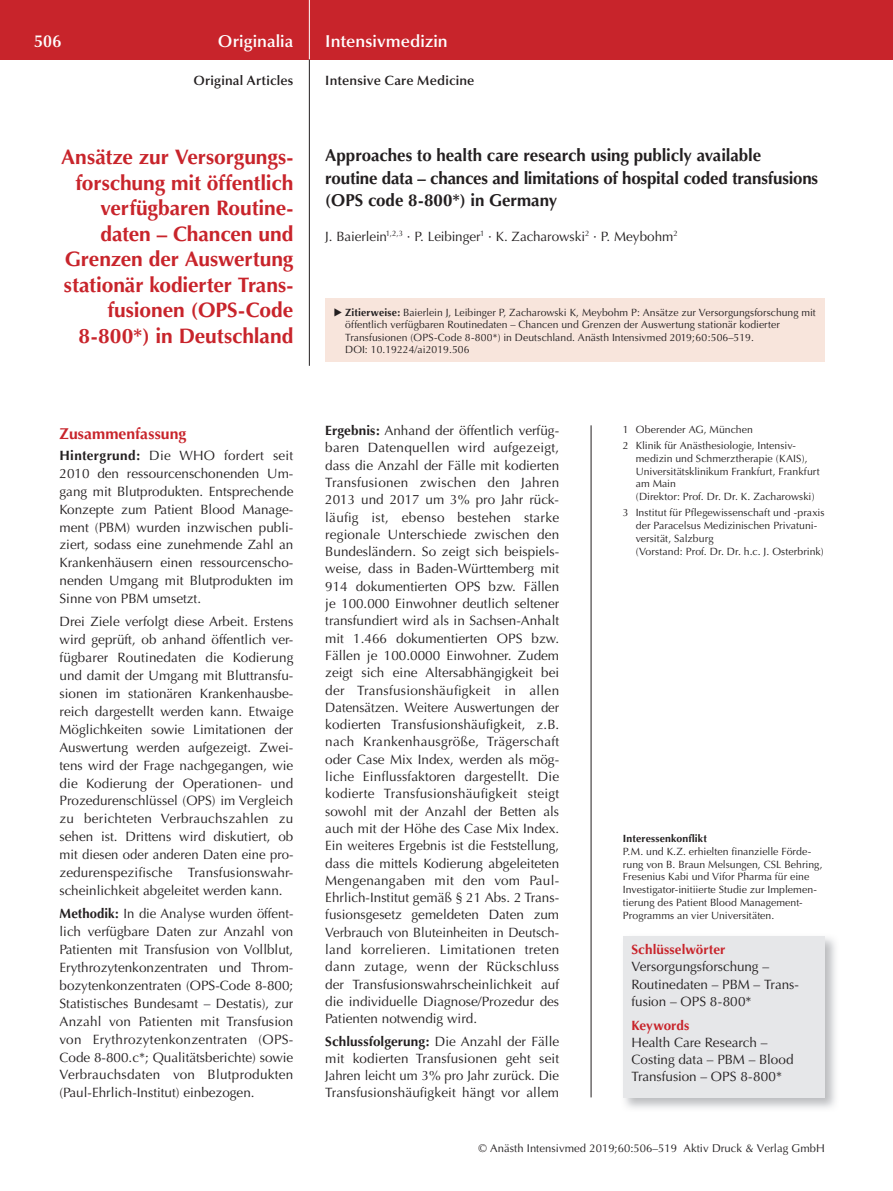
<style>
.page{position:relative;width:893px;height:1191px;background:#fff}
.page>*{position:absolute;margin:0;border:0;box-sizing:border-box;transform-origin:0 0}
.t1{font:700 21px/25.5px "Optima";letter-spacing:-.005em;color:#c8242b;text-align:right}
.t2{font:700 17.25px/22.5px "Optima";letter-spacing:-.005em;color:#231f20}
.t3{font:600 17.25px "Optima";letter-spacing:.005em;color:#fff}
.t4{font:700 15.75px "Optima";letter-spacing:.005em;color:#c8242b}
.t5{font:13.5px/17.2px "Optima";color:#231f20;text-align:justify}
.t6{font:600 13.5px "Optima";letter-spacing:.015em;color:#231f20}
.t7{font:700 13.5px "Optima";letter-spacing:.005em;color:#c8242b}
.t8{font:11.25px "Optima";letter-spacing:.005em;color:#231f20}
.t9{font:10.5px/12.8px "Optima";letter-spacing:.005em;color:#231f20}
.t10{font:700 10.5px "Optima";letter-spacing:.015em;color:#231f20}
.s1{font-weight:700}
</style>
<div class="page">
<div style="left:0;top:0;width:893px;height:60px;background:#c8242b"></div>
<hr style="left:309px;top:0;width:1px;height:60px;background:#fff">
<hr style="left:309px;top:60px;width:1px;height:306px;background:#231f20">
<hr style="left:591px;top:425px;width:1px;height:672px;background:#231f20">
<div style="left:623px;top:935px;width:202px;height:162px;background:#e6e7e9"></div>
<div style="left:325px;top:298px;width:500px;height:63px;background:#f8e5dc"></div>
<p class="t3" style="left:34px;top:31px;width:29px">506</p>
<p class="t3" style="left:218px;top:31px;width:77px">Originalia</p>
<p class="t3" style="left:325px;top:31px;width:124px">Intensivmedizin</p>
<p class="t6" style="left:194px;top:73px;width:101px">Original Articles</p>
<p class="t6" style="left:325px;top:73px;width:151px">Intensive Care Medicine</p>
<h1 class="t1" style="left:61px;top:145px;width:234px">Ansätze zur Versorgungs&shy;forschung mit öffentlich verfügbaren Routine&shy;daten – Chancen und<br>Grenzen der Auswertung stationär kodierter Trans&shy;fusionen (OPS-Code<br>8-800*) in Deutschland</h1>
<p class="t4" style="left:60px;top:424px;width:128px">Zusammenfassung</p>
<p class="t5" style="left:60px;top:446px;width:235px;line-height:17.9px"><span class="s1">Hintergrund:</span> Die WHO fordert seit 2010 den ressourcenschonenden Um&shy;gang mit Blutprodukten. Entsprechende Konzepte zum Patient Blood Manage&shy;ment (PBM) wurden inzwischen publi&shy;ziert, sodass eine zunehmende Zahl an Krankenhäusern einen ressourcenscho&shy;nenden Umgang mit Blutprodukten im Sinne von PBM umsetzt.</p>
<p class="t5" style="left:60px;top:613px;width:235px;line-height:17.9px">Drei Ziele verfolgt diese Arbeit. Erstens wird geprüft, ob anhand öffentlich ver&shy;fügbarer Routinedaten die Kodierung und damit der Umgang mit Bluttransfu&shy;sionen im stationären Krankenhausbe&shy;reich dargestellt werden kann. Etwaige Möglichkeiten sowie Limitationen der Auswertung werden aufgezeigt. Zwei&shy;tens wird der Frage nachgegangen, wie die Kodierung der Operationen- und Prozedurenschlüssel (OPS) im Vergleich zu berichteten Verbrauchszahlen zu sehen ist. Drittens wird diskutiert, ob mit diesen oder anderen Daten eine pro&shy;zedurenspezifische Transfusionswahr&shy;scheinlichkeit abgeleitet werden kann.</p>
<p class="t5" style="left:60px;top:905px;width:235px;line-height:17.9px"><span class="s1">Methodik:</span> In die Analyse wurden öffent&shy;lich verfügbare Daten zur Anzahl von Patienten mit Transfusion von Vollblut, Erythrozytenkonzentraten und Throm&shy;bozytenkonzentraten (OPS-Code 8-800; Statistisches Bundesamt – Destatis), zur Anzahl von Patienten mit Transfusion von Erythrozytenkonzentraten (OPS-Code 8-800.c*; Qualitätsberichte) sowie Verbrauchsdaten von Blutprodukten (Paul-Ehrlich-Institut) einbezogen.</p>
<p class="t2" style="left:325px;top:145px;width:494px">Approaches to health care research using publicly available<br>routine data – chances and limitations of hospital coded transfusions (OPS code 8-800*) in Germany</p>
<p class="t5" style="left:325px;top:228px;width:354px">J. Baierlein<sup>1,2,3</sup> · P. Leibinger<sup>1</sup> · K. Zacharowski<sup>2</sup> · P. Meybohm<sup>2</sup></p>
<p class="t9" style="left:345px;top:306px;width:472px"><span class="s1">Zitierweise:</span> Baierlein J, Leibinger P, Zacharowski K, Meybohm P: Ansätze zur Versorgungsforschung mit öffentlich verfügbaren Routinedaten – Chancen und Grenzen der Auswertung stationär kodierter Transfusionen (OPS-Code 8-800*) in Deutschland. Anästh Intensivmed 2019;60:506–519.<br>DOI: 10.19224/ai2019.506</p>
<p class="t5" style="left:325px;top:422px;width:235px"><span class="s1">Ergebnis:</span> Anhand der öffentlich verfüg&shy;baren Datenquellen wird aufgezeigt, dass die Anzahl der Fälle mit kodierten Transfusionen zwischen den Jahren 2013 und 2017 um 3% pro Jahr rück&shy;läufig ist, ebenso bestehen starke regionale Unterschiede zwischen den Bundesländern. So zeigt sich beispiels&shy;weise, dass in Baden-Württemberg mit 914 dokumentierten OPS bzw. Fällen je 100.000 Einwohner deutlich seltener transfundiert wird als in Sachsen-Anhalt mit 1.466 dokumentierten OPS bzw.<br>Fällen je 100.0000 Einwohner. Zudem zeigt sich eine Altersabhängigkeit bei der Transfusionshäufigkeit in allen Datensätzen. Weitere Auswertungen der kodierten Transfusionshäufigkeit, z.B. nach Krankenhausgröße, Trägerschaft oder Case Mix Index, werden als mög&shy;liche Einflussfaktoren dargestellt. Die kodierte Transfusionshäufigkeit steigt sowohl mit der Anzahl der Betten als auch mit der Höhe des Case Mix Index.<br>Ein weiteres Ergebnis ist die Feststellung, dass die mittels Kodierung abgeleiteten Mengenangaben mit den vom Paul-Ehrlich-Institut gemäß § 21 Abs. 2 Trans&shy;fusionsgesetz gemeldeten Daten zum Verbrauch von Bluteinheiten in Deutsch&shy;land korrelieren. Limitationen treten dann zutage, wenn der Rückschluss der Transfusionswahrscheinlichkeit auf die individuelle Diagnose/Prozedur des Patienten notwendig wird.</p>
<p class="t5" style="left:325px;top:1032px;width:235px"><span class="s1">Schlussfolgerung:</span> Die Anzahl der Fälle mit kodierten Transfusionen geht seit Jahren leicht um 3% pro Jahr zurück. Die Transfusionshäufigkeit hängt vor allem</p>
<p class="t9" style="left:623px;top:421px;width:175px;line-height:16.2px">1 Oberender AG, München<br>2 Klinik für Anästhesiologie, Intensiv-</p>
<p class="t9" style="left:636px;top:452px;width:185px">medizin und Schmerztherapie (KAIS), Universitätsklinikum Frankfurt, Frankfurt am Main<br>(Direktor: Prof. Dr. Dr. K. Zacharowski)</p>
<p class="t9" style="left:636px;top:506px;width:190px;text-indent:-13px">3 Institut für Pflegewissenschaft und -praxis der Paracelsus Medizinischen Privatuni&shy;versität, Salzburg<br>(Vorstand: Prof. Dr. Dr. h.c. J. Osterbrink)</p>
<p class="t10" style="left:623px;top:832px;width:86px">Interessenkonflikt</p>
<p class="t9" style="left:623px;top:845px;width:201px">P.M. und K.Z. erhielten finanzielle Förde&shy;rung von B. Braun Melsungen, CSL Behring, Fresenius Kabi und Vifor Pharma für eine Investigator-initiierte Studie zur Implemen&shy;tierung des Patient Blood Management-Programms an vier Universitäten.</p>
<p class="t7" style="left:631px;top:941px;width:96px">Schlüsselwörter</p>
<p class="t5" style="left:631px;top:958px;width:169px;text-align:left">Versorgungsforschung –<br>Routine daten – PBM – Trans&shy;fusion – OPS 8-800*</p>
<p class="t7" style="left:631px;top:1017px;width:60px">Keywords</p>
<p class="t5" style="left:631px;top:1033px;width:164px;text-align:left">Health Care Research –<br>Costing data – PBM – Blood<br>Transfusion – OPS 8-800*</p>
<p class="t8" style="left:478px;top:1142px;width:348px">© Anästh Intensivmed 2019;60:506–519 Aktiv Druck &amp; Verlag GmbH</p>
</div>
